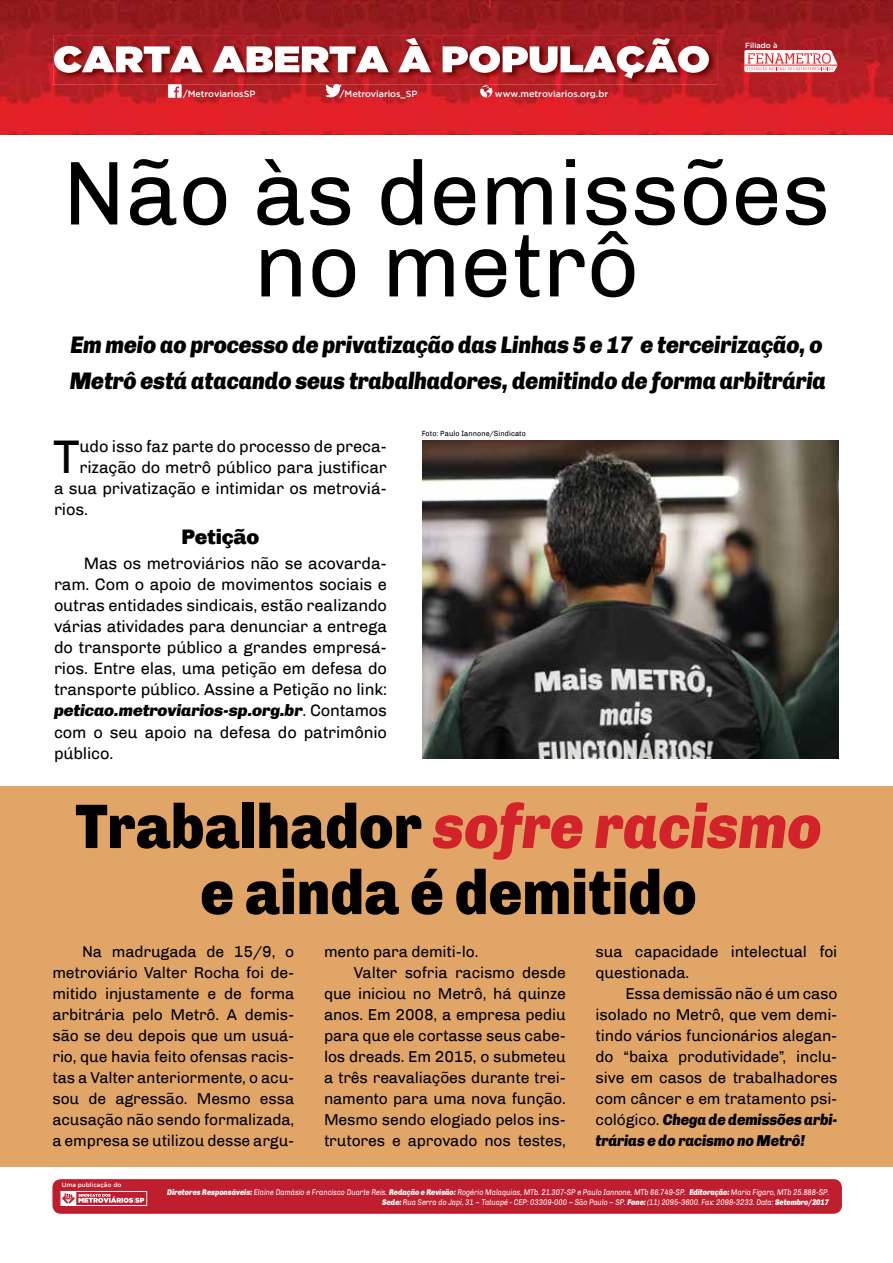
<style>
.page{position:relative;width:893px;height:1263px;background:#fff}
.page>*{position:absolute;margin:0;border:0;box-sizing:border-box;transform-origin:0 0}
.t1{font:90.75px/72px "Chivo";color:#000;text-align:center}
.t2{font:900 63px/66px "Chivo";color:#000;text-align:center;scale:.89 1}
.t3{font:47.1px "Chivo";color:#000}
.t4{font:italic 900 24px/36px "Chivo";letter-spacing:-.01em;color:#000;scale:.9 1}
.t5{font:900 21px "Chivo";letter-spacing:-.01em;color:#000}
.t6{font:16.5px/21px "Chivo";letter-spacing:-.01em;color:#000;text-align:justify}
.t7{font:15.75px/21px "Chivo";letter-spacing:-.01em;color:#000;text-align:justify}
.t8{font:500 9px "Gotham";letter-spacing:-.005em;color:#fff}
.t9{font:italic 8.25px/9.9px "Chivo";letter-spacing:-.005em;color:#fff;text-align:right;scale:.85 1}
.t10{font:7.5px "Chivo";letter-spacing:.015em;color:#000;scale:.95 1}
.t11{font:500 7.5px "Gotham";color:#fff}
.t12{font:500 6.15px "Gotham";letter-spacing:-.005em;color:#fff}
.s1{font-weight:900;font-style:italic}
.s2{font-style:italic;color:#d2232a}
.s3{font-weight:900}
</style>
<div class="page">
<div style="left:0;top:787px;width:893px;height:380px;background:#e1a667"></div>
<div style="left:52px;top:1179px;width:790px;height:35px;background:#be1e2d;border-radius:9px"></div>
<svg style="left:60px;top:1191px;width:87px;height:15px"></svg>
<img style="left:0;top:0;width:893px;height:135px">
<svg style="left:744px;top:50px;width:93px;height:22px"></svg>
<hr style="left:744px;top:65px;width:93px;height:1px;background:#ed1d24">
<img style="left:53px;top:35px;width:664px;height:50px">
<svg style="left:54px;top:38px;width:655px;height:60px"></svg>
<img style="left:422px;top:440px;width:417px;height:318px">
<p class="t8" style="left:183px;top:88px;width:74px">/MetroviariosSP</p>
<p class="t8" style="left:340px;top:88px;width:79px">/Metroviarios_SP</p>
<p class="t8" style="left:495px;top:88px;width:115px">www.metroviarios.org.br</p>
<p class="t11" style="left:745px;top:41px;width:34px">Filiado à</p>
<h1 class="t1" style="left:63px;top:158px;width:769px">Não às demissões no metrô</h1>
<h3 class="t4" style="left:70px;top:326px;width:842px">Em meio ao processo de privatização das Linhas 5 e 17 e terceirização, o<br>Metrô está atacando seus trabalhadores, demitindo de forma arbitrária</h3>
<h3 class="t3" style="left:53px;top:429px;width:29px">T</h3>
<p class="t6" style="left:80px;top:436px;width:309px">udo isso faz parte do processo de preca-</p>
<p class="t6" style="left:80px;top:457px;width:309px">rização do metrô público para justificar</p>
<p class="t6" style="left:54px;top:478px;width:334px">a sua privatização e intimidar os metroviá-</p>
<p class="t6" style="left:54px;top:499px;width:35px">rios.</p>
<h3 class="t5" style="left:182px;top:524px;width:79px">Petição</h3>
<p class="t6" style="left:54px;top:553px;width:334px;text-indent:30px">Mas os metroviários não se acovarda&shy;ram. Com o apoio de movimentos sociais e outras entidades sindicais, estão realizando várias atividades para denunciar a entrega do transporte público a grandes empresá&shy;rios. Entre elas, uma petição em defesa do transporte público. Assine a Petição no link: <span class="s1">peticao.metroviarios-sp.org.br</span>. Contamos com o seu apoio na defesa do patrimônio público.</p>
<p class="t10" style="left:422px;top:429px;width:111px">Foto: Paulo Iannone/Sindicato</p>
<h2 class="t2" style="left:75px;top:793px;width:841px">Trabalhador <span class="s2">sofre racismo </span>e ainda é demitido</h2>
<p class="t7" style="left:52px;top:941px;width:243px;text-indent:30px">Na madrugada de 15/9, o metroviário Valter Rocha foi de&shy;mitido injustamente e de forma arbitrária pelo Metrô. A demis&shy;são se deu depois que um usuá&shy;rio, que havia feito ofensas racis&shy;tas a Valter anteriormente, o acu&shy;sou de agressão. Mesmo essa acusação não sendo formalizada, a empresa se utilizou desse argu-</p>
<p class="t7" style="left:324px;top:941px;width:156px">mento para demiti-lo.</p>
<p class="t7" style="left:596px;top:941px;width:243px">sua capacidade intelectual foi questionada.</p>
<p class="t7" style="left:596px;top:983px;width:243px;text-indent:30px">Essa demissão não é um caso isolado no Metrô, que vem demi&shy;tindo vários funcionários alegan&shy;do “baixa produtividade”, inclu&shy;sive em casos de trabalhadores com câncer e em tratamento psi&shy;cológico. <span class="s1">Chega de demissões arbi&shy;trárias e do racismo no Metrô!</span></p>
<p class="t7" style="left:354px;top:962px;width:214px">Valter sofria racismo desde</p>
<p class="t7" style="left:324px;top:983px;width:243px">que iniciou no Metrô, há quinze</p>
<p class="t7" style="left:324px;top:1004px;width:243px">anos. Em 2008, a empresa pediu</p>
<p class="t7" style="left:324px;top:1025px;width:243px">para que ele cortasse seus cabe-</p>
<p class="t7" style="left:324px;top:1046px;width:243px">los dreads. Em 2015, o submeteu</p>
<p class="t7" style="left:324px;top:1067px;width:243px">a três reavaliações durante trei-</p>
<p class="t7" style="left:324px;top:1088px;width:243px">namento para uma nova função.</p>
<p class="t7" style="left:324px;top:1109px;width:243px">Mesmo sendo elogiado pelos ins-</p>
<p class="t7" style="left:324px;top:1130px;width:243px">trutores e aprovado nos testes,</p>
<p class="t12" style="left:62px;top:1181px;width:61px">Uma publicação do</p>
<p class="t9" style="left:167px;top:1187px;width:780px"><span class="s3">Diretores Responsáveis:</span> Elaine Damásio e Francisco Duarte Reis. <span class="s3">Redação e Revisão:</span> Rogério Malaquias, MTb. 21.307-SP e Paulo Iannone, MTb 66.749-SP. <span class="s3">Editoração:</span> Maria Fígaro, MTb 25.888-SP.<br><span class="s3">Sede:</span> Rua Serra do Japi, 31 – Tatuapé - CEP: 03309-000 – São Paulo – SP. <span class="s3">Fone:</span> (11) 2095-3600. Fax: 2098-3233. Data: <span class="s3">Setembro/2017</span></p>
</div>
